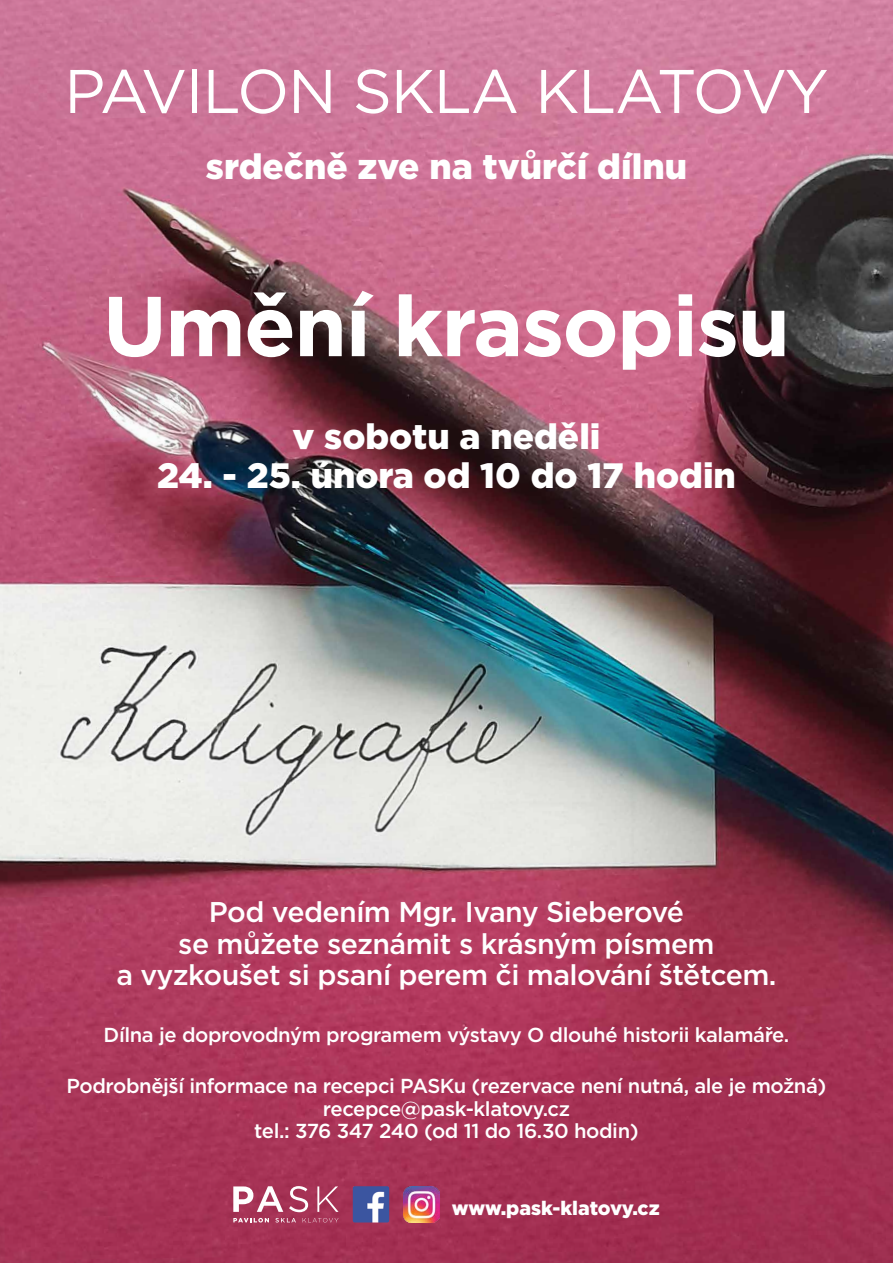
<style>
.page{position:relative;width:893px;height:1263px;background:#fff}
.page>*{position:absolute;margin:0;border:0;box-sizing:border-box;transform-origin:0 0}
.t1{font:700 84.75px "Gotham";letter-spacing:-.02em;color:#fff}
.t2{font:61.5px "Gotham";letter-spacing:-.02em;color:#fff}
.t3{font:900 35.25px "Gotham";color:#fff}
.t4{font:500 28.5px/31.5px "Gotham";letter-spacing:-.02em;color:#fff;text-align:center}
.t5{font:500 20.25px/22.5px "Gotham";letter-spacing:-.02em;color:#fff;text-align:center}
.t6{font:900 19.5px "Gotham";letter-spacing:-.005em;color:#fff}
</style>
<div class="page">
<img style="left:0;top:0;width:893px;height:1263px">
<svg style="left:233px;top:1186px;width:50px;height:26px"></svg>
<svg style="left:289px;top:1186px;width:19px;height:26px"></svg>
<svg style="left:317px;top:1186px;width:22px;height:26px"></svg>
<svg style="left:233px;top:1218px;width:36px;height:4px"></svg>
<svg style="left:275px;top:1218px;width:21px;height:4px"></svg>
<svg style="left:303px;top:1218px;width:36px;height:4px"></svg>
<img style="left:353px;top:1186px;width:36px;height:36px">
<img style="left:403px;top:1186px;width:37px;height:36px">
<h2 class="t2" style="left:64px;top:52px;width:766px">PAVILON SKLA KLATOVY</h2>
<h3 class="t3" style="left:206px;top:142px;width:483px">srdečně zve na tvůrčí dílnu</h3>
<h1 class="t1" style="left:103px;top:270px;width:689px">Umění krasopisu</h1>
<h3 class="t3" style="left:292px;top:413px;width:310px">v sobotu a neděli</h3>
<h3 class="t3" style="left:157px;top:452px;width:580px">24. - 25. února od 10 do 17 hodin</h3>
<h3 class="t4" style="left:116px;top:896px;width:662px">Pod vedením Mgr. Ivany Sieberové<br>se můžete seznámit s krásným písmem<br>a vyzkoušet si psaní perem či malování štětcem.</h3>
<p class="t5" style="left:104px;top:1023px;width:687px">Dílna je doprovodným programem výstavy O dlouhé historii kalamáře.</p>
<p class="t5" style="left:66px;top:1074px;width:761px">Podrobnější informace na recepci PASKu (rezervace není nutná, ale je možná) recepce@pask-klatovy.cz<br>tel.: 376 347 240 (od 11 do 16.30 hodin)</p>
<p class="t6" style="left:452px;top:1194px;width:209px">www.pask-klatovy.cz</p>
</div>
